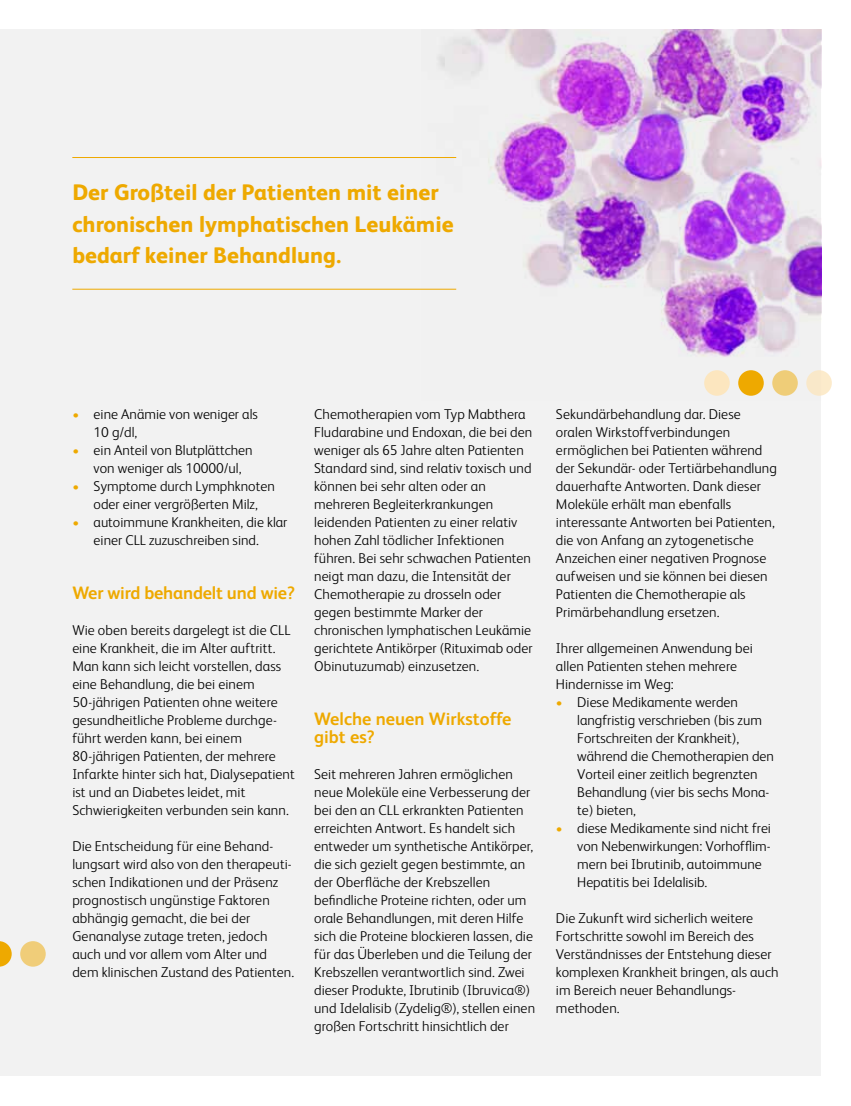
<style>
.page{position:relative;width:851px;height:1106px;background:#fff}
.page>*{position:absolute;margin:0;border:0;box-sizing:border-box;transform-origin:0 0}
.t1{font:800 22.5px/31.5px "FS Albert";color:#eea900}
.t2{font:700 18px/18px "FS Albert";color:#eea900}
.t3{font:300 14.25px/18px "FS Albert";letter-spacing:.005em;color:#000}
.s1{font-size:13.5px;color:#eea900}
</style>
<div class="page">
<div style="left:0;top:30px;width:821px;height:1046px;background:#f2f2f2"></div>
<svg style="left:0;top:941px;width:12px;height:25px"></svg>
<div style="left:20px;top:941px;width:26px;height:25px;background:#f0cd79;border-radius:50%"></div>
<img style="left:421px;top:30px;width:400px;height:366px">
<hr style="left:72px;top:157px;width:384px;height:1px;background:#eea900">
<hr style="left:72px;top:289px;width:384px;height:1px;background:#eea900">
<div style="left:738px;top:370px;width:25px;height:26px;background:#eea900;border-radius:50%"></div>
<div style="left:772px;top:370px;width:25px;height:26px;background:#efcd78;border-radius:50%"></div>
<div style="left:704px;top:370px;width:25px;height:26px;background:#fce6bf;border-radius:50%"></div>
<div style="left:806px;top:370px;width:25px;height:26px;background:#f9e8c9;border-radius:50%"></div>
<h1 class="t1" style="left:72px;top:176px;width:383px">Der Großteil der Patienten mit einer chronischen lymphatischen Leukämie bedarf keiner Behandlung.</h1>
<p class="t3" style="left:94px;top:404px;width:166px;text-indent:-21px"><span class="s1">•</span> eine Anämie von weniger als<br>10 g/dl,</p>
<p class="t3" style="left:94px;top:440px;width:160px;text-indent:-21px"><span class="s1">•</span> ein Anteil von Blutplättchen von weniger als 10000/ul,</p>
<p class="t3" style="left:72px;top:476px;width:204px;text-align:center"><span class="s1">•</span> Symptome durch Lymphknoten oder einer vergrößerten Milz,</p>
<p class="t3" style="left:72px;top:512px;width:216px;text-align:center"><span class="s1">•</span> autoimmune Krankheiten, die klar einer CLL zuzuschreiben sind.</p>
<p class="t2" style="left:72px;top:583px;width:224px">Wer wird behandelt und wie?</p>
<p class="t3" style="left:72px;top:620px;width:224px">Wie oben bereits dargelegt ist die CLL eine Krankheit, die im Alter auftritt.<br>Man kann sich leicht vorstellen, dass eine Behandlung, die bei einem 50-jährigen Patienten ohne weitere gesundheitliche Probleme durchge&shy;führt werden kann, bei einem 80-jährigen Patienten, der mehrere Infarkte hinter sich hat, Dialysepatient ist und an Diabetes leidet, mit Schwierigkeiten verbunden sein kann.</p>
<p class="t3" style="left:72px;top:836px;width:223px">Die Entscheidung für eine Behand&shy;lungsart wird also von den therapeuti&shy;schen Indikationen und der Präsenz prognostisch ungünstige Faktoren abhängig gemacht, die bei der Genanalyse zutage treten, jedoch auch und vor allem vom Alter und dem klinischen Zustand des Patienten.</p>
<p class="t3" style="left:314px;top:404px;width:220px">Chemotherapien vom Typ Mabthera Fludarabine und Endoxan, die bei den weniger als 65 Jahre alten Patienten Standard sind, sind relativ toxisch und können bei sehr alten oder an mehreren Begleiterkrankungen leidenden Patienten zu einer relativ hohen Zahl tödlicher Infektionen führen. Bei sehr schwachen Patienten neigt man dazu, die Intensität der Chemotherapie zu drosseln oder gegen bestimmte Marker der chronischen lymphatischen Leukämie gerichtete Antikörper (Rituximab oder Obinutuzumab) einzusetzen.</p>
<p class="t2" style="left:314px;top:709px;width:199px">Welche neuen Wirkstoffe gibt es?</p>
<p class="t3" style="left:314px;top:764px;width:222px">Seit mehreren Jahren ermöglichen neue Moleküle eine Verbesserung der bei den an CLL erkrankten Patienten erreichten Antwort. Es handelt sich entweder um synthetische Antikörper, die sich gezielt gegen bestimmte, an der Oberfläche der Krebszellen befindliche Proteine richten, oder um orale Behandlungen, mit deren Hilfe sich die Proteine blockieren lassen, die für das Überleben und die Teilung der Krebszellen verantwortlich sind. Zwei dieser Produkte, Ibrutinib (Ibruvica®) und Idelalisib (Zydelig®), stellen einen großen Fortschritt hinsichtlich der</p>
<p class="t3" style="left:556px;top:404px;width:222px">Sekundärbehandlung dar. Diese oralen Wirkstoffverbindungen ermöglichen bei Patienten während der Sekundär- oder Tertiärbehandlung dauerhafte Antworten. Dank dieser Moleküle erhält man ebenfalls interessante Antworten bei Patienten, die von Anfang an zytogenetische Anzeichen einer negativen Prognose aufweisen und sie können bei diesen Patienten die Chemotherapie als Primärbehandlung ersetzen.</p>
<p class="t3" style="left:556px;top:638px;width:198px">Ihrer allgemeinen Anwendung bei allen Patienten stehen mehrere<br>Hindernisse im Weg:</p>
<p class="t3" style="left:577px;top:692px;width:198px;text-indent:-21px"><span class="s1">•</span> Diese Medikamente werden langfristig verschrieben (bis zum<br>Fortschreiten der Krankheit), während die Chemotherapien den<br>Vorteil einer zeitlich begrenzten<br>Behandlung (vier bis sechs Mona&shy;te) bieten,</p>
<p class="t3" style="left:577px;top:818px;width:195px;text-indent:-21px"><span class="s1">•</span> diese Medikamente sind nicht frei von Nebenwirkungen: Vorhofflim&shy;mern bei Ibrutinib, autoimmune<br>Hepatitis bei Idelalisib.</p>
<p class="t3" style="left:556px;top:908px;width:224px">Die Zukunft wird sicherlich weitere<br>Fortschritte sowohl im Bereich des<br>Verständnisses der Entstehung dieser komplexen Krankheit bringen, als auch im Bereich neuer Behandlungs&shy;methoden.</p>
</div>
